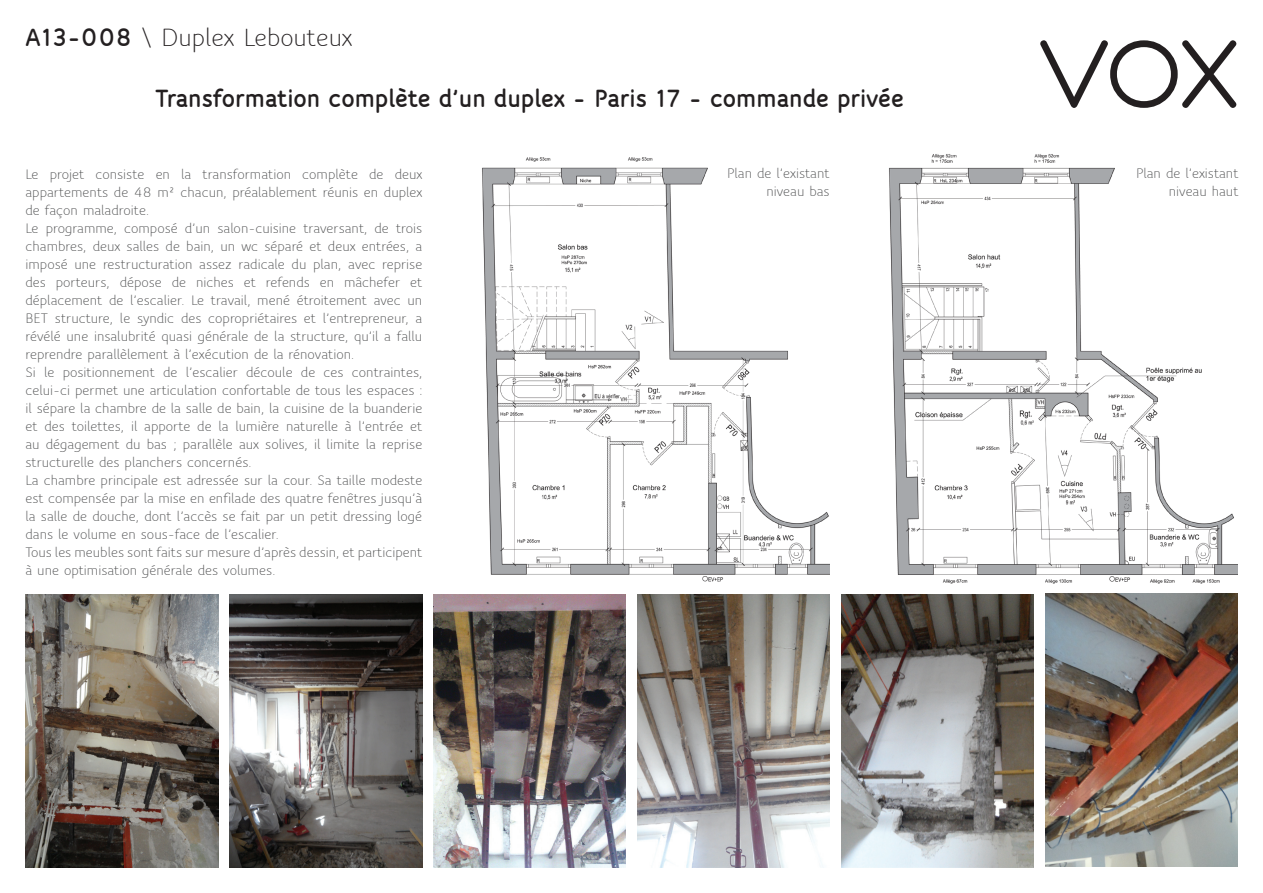
<style>
.page{position:relative;width:1263px;height:893px;background:#fff}
.page>*{position:absolute;margin:0;border:0;box-sizing:border-box;transform-origin:0 0}
.t1{font:108px "Eurofurenceregular";color:#231f20}
.t2{font:800 27px "Speak";color:#231f20}
.t3{font:27px "Speak";color:#231f20}
.t4{font:15px/18px "Speak";color:#4b4c4d;text-align:right}
.s1{font-weight:800}
</style>
<div class="page">
<img style="left:889px;top:154px;width:348px;height:429px">
<img style="left:482px;top:157px;width:348px;height:425px">
<img style="left:230px;top:594px;width:192px;height:273px">
<img style="left:637px;top:594px;width:193px;height:273px">
<img style="left:26px;top:594px;width:192px;height:273px">
<img style="left:433px;top:594px;width:193px;height:273px">
<img style="left:841px;top:594px;width:193px;height:273px">
<img style="left:1045px;top:594px;width:192px;height:273px">
<h2 class="t3" style="left:26px;top:22px;width:328px"><span class="s1">A13-008</span> \ Duplex Lebouteux</h2>
<h2 class="t2" style="left:155px;top:83px;width:750px">Transformation complète d’un duplex - Paris 17 - commande privée</h2>
<h1 class="t1" style="left:1038px;top:20px;width:202px">VOX</h1>
<p class="t4" style="left:26px;top:165px;width:398px;text-align:left">Le projet consiste en la transformation complète de deux appartements de 48 m² chacun, préalablement réunis en duplex de façon maladroite.<br>Le programme, composé d’un salon-cuisine traversant, de trois chambres, deux salles de bain, un wc séparé et deux entrées, a imposé une restructuration assez radicale du plan, avec reprise des porteurs, dépose de niches et refends en mâchefer et déplacement de l’escalier. Le travail, mené étroitement avec un BET structure, le syndic des copropriétaires et l’entrepreneur, a révélé une insalubrité quasi générale de la structure, qu’il a fallu reprendre parallèlement à l’exécution de la rénovation.<br>Si le positionnement de l’escalier découle de ces contraintes, celui-ci permet une articulation confortable de tous les espaces : il sépare la chambre de la salle de bain, la cuisine de la buanderie et des toilettes, il apporte de la lumière naturelle à l’entrée et au dégagement du bas ; parallèle aux solives, il limite la reprise structurelle des planchers concernés.<br>La chambre principale est adressée sur la cour. Sa taille modeste est compensée par la mise en enfilade des quatre fenêtres jusqu’à la salle de douche, dont l’accès se fait par un petit dressing logé dans le volume en sous-face de l’escalier.<br>Tous les meubles sont faits sur mesure d’après dessin, et participent à une optimisation générale des volumes.</p>
<p class="t4" style="left:727px;top:164px;width:104px">Plan de l’existant niveau bas</p>
<p class="t4" style="left:1136px;top:164px;width:104px">Plan de l’existant niveau haut</p>
</div>
